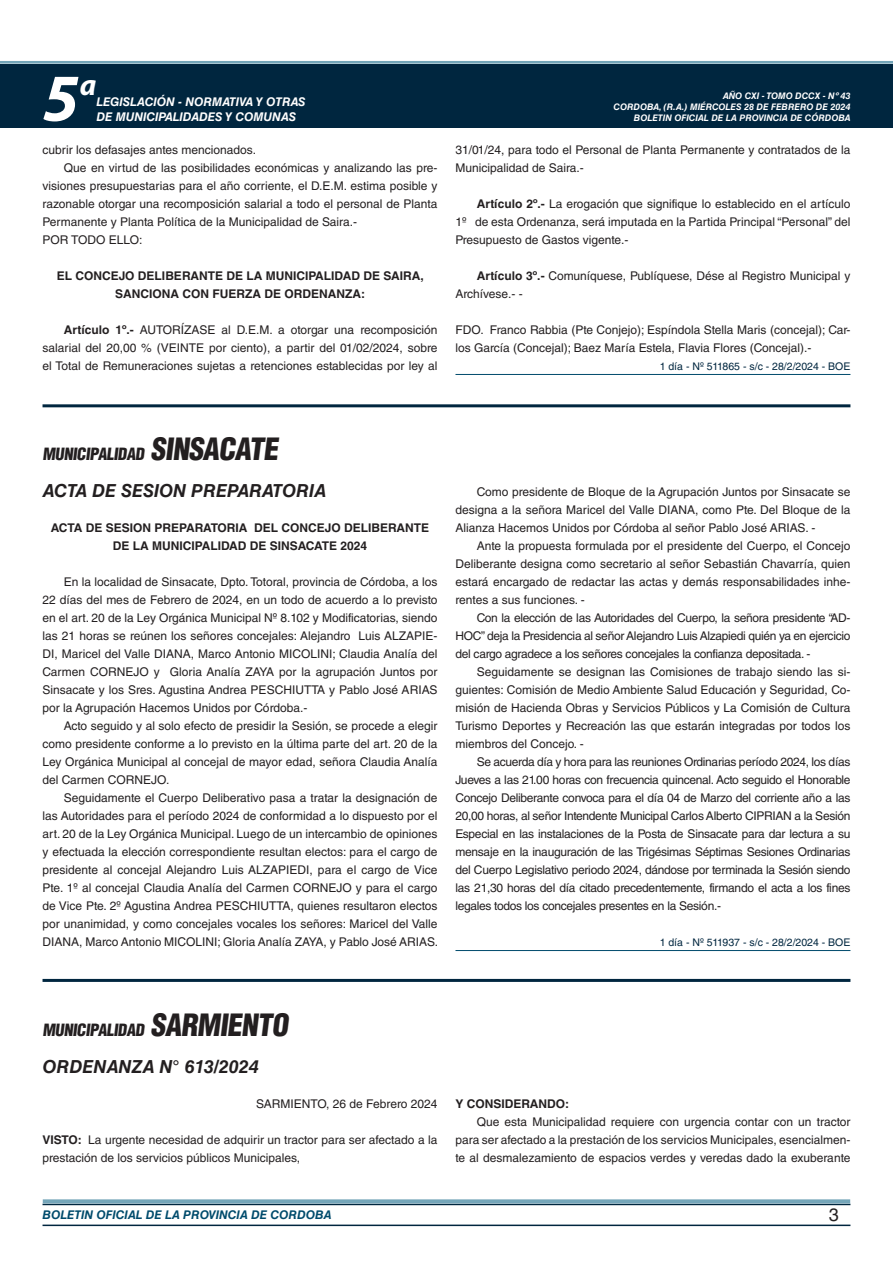
<style>
.page{position:relative;width:893px;height:1263px;background:#fff}
.page>*{position:absolute;margin:0;border:0;box-sizing:border-box;transform-origin:0 0}
.t1{font:italic 700 67.5px "Myriad Pro";color:#fff}
.t2{font:italic 700 30px "Myriad Pro";color:#fff}
.NOMBRE_DE_MINISTERIO{font:italic 700 18px "Helvetica LT Std";color:#231f20}
.t3{font:18px "Helvetica LT Std";color:#231f20}
.BASE{font:900 condensed 16.5px "Helvetica LT Std";color:#231f20}
.TEXTO_BASE{font:12px/18px "Helvetica LT Std";color:#231f20;text-align:justify}
.RESUELVE{font:700 12px/18px "Helvetica LT Std";color:#231f20;text-align:center}
.t4{font:italic 700 12px "Helvetica LT Std";color:#fff}
.t5{font:italic 700 12px "Helvetica LT Std";color:#004b6c}
.FECHA{font:12px "Helvetica LT Std";color:#231f20}
.TEXTO_BASE-2{font:700 12px "Helvetica LT Std";color:#231f20}
.FECHA_DE_VENCIMIENTO{font:10.5px "Helvetica LT Std";color:#00263f}
.t6{font:italic 700 9px/10.8px "Helvetica LT Std";color:#fff;text-align:right}
.s1{font-weight:700}
.s2{font-size:30px}
</style>
<div class="page">
<div style="left:0;top:61px;width:893px;height:6px;background:#fff;opacity:.75"></div>
<div style="left:0;top:64px;width:893px;height:64px;background:#00263f"></div>
<hr style="left:43px;top:1224px;width:807px;height:2px;background:#00263f">
<div style="left:42px;top:1198px;width:809px;height:8px;background:#fff;opacity:.75"></div>
<hr style="left:455px;top:374px;width:395px;height:1px;background:#004b6c">
<hr style="left:43px;top:404px;width:807px;height:3px;background:#00263f">
<hr style="left:455px;top:950px;width:395px;height:1px;background:#004b6c">
<hr style="left:43px;top:979px;width:807px;height:3px;background:#00263f">
<h1 class="t1" style="left:43px;top:54px;width:38px">5</h1>
<h2 class="t2" style="left:80px;top:66px;width:18px">a</h2>
<p class="t4" style="left:96px;top:95px;width:211px">LEGISLACIÓN - NORMATIVA Y OTRAS</p>
<p class="t4" style="left:96px;top:109px;width:201px">DE MUNICIPALIDADES Y COMUNAS</p>
<p class="TEXTO_BASE" style="left:43px;top:141px;width:215px">cubrir los defasajes antes mencionados.</p>
<p class="TEXTO_BASE" style="left:43px;top:159px;width:396px;text-indent:21px">Que en virtud de las posibilidades económicas y analizando las pre&shy;visiones presupuestarias para el año corriente, el D.E.M. estima posible y razonable otorgar una recomposición salarial a todo el personal de Planta Permanente y Planta Política de la Municipalidad de Saira.-</p>
<p class="TEXTO_BASE" style="left:43px;top:231px;width:101px">POR TODO ELLO:</p>
<p class="RESUELVE" style="left:57px;top:266px;width:368px">EL CONCEJO DELIBERANTE DE LA MUNICIPALIDAD DE SAIRA,</p>
<p class="RESUELVE" style="left:115px;top:284px;width:251px">SANCIONA CON FUERZA DE ORDENANZA:</p>
<p class="TEXTO_BASE" style="left:43px;top:321px;width:396px;text-indent:21px"><span class="s1">Artículo 1º.-</span> AUTORÍZASE al D.E.M. a otorgar una recomposición salarial del 20,00 % (VEINTE por ciento), a partir del 01/02/2024, sobre el Total de Remuneraciones sujetas a retenciones establecidas por ley al</p>
<p class="t6" style="left:614px;top:91px;width:238px">AÑO CXI - TOMO DCCX - Nº 43<br>CORDOBA, (R.A.) MIÉRCOLES 28 DE FEBRERO DE 2024<br>BOLETIN OFICIAL DE LA PROVINCIA DE CÓRDOBA</p>
<p class="TEXTO_BASE" style="left:455px;top:141px;width:396px">31/01/24, para todo el Personal de Planta Permanente y contratados de la<br>Municipalidad de Saira.-</p>
<p class="TEXTO_BASE" style="left:455px;top:195px;width:396px;text-indent:21px"><span class="s1">Artículo 2º.-</span> La erogación que signifique lo establecido en el artículo 1º de esta Ordenanza, será imputada en la Partida Principal “Personal” del Presupuesto de Gastos vigente.-</p>
<p class="TEXTO_BASE" style="left:455px;top:267px;width:396px;text-indent:21px"><span class="s1">Artículo 3º.-</span> Comuníquese, Publíquese, Dése al Registro Municipal y<br>Archívese.- -</p>
<p class="TEXTO_BASE" style="left:455px;top:321px;width:396px">FDO. Franco Rabbia (Pte Conjejo); Espíndola Stella Maris (concejal); Car&shy;los García (Concejal); Baez María Estela, Flavia Flores (Concejal).-</p>
<p class="FECHA_DE_VENCIMIENTO" style="left:660px;top:360px;width:192px">1 día - Nº 511865 - s/c - 28/2/2024 - BOE</p>
<p class="BASE" style="left:43px;top:443px;width:242px">MUNICIPALIDAD <span class="s2">SINSACATE</span></p>
<p class="NOMBRE_DE_MINISTERIO" style="left:43px;top:480px;width:285px">ACTA DE SESION PREPARATORIA</p>
<p class="RESUELVE" style="left:51px;top:518px;width:380px">ACTA DE SESION PREPARATORIA DEL CONCEJO DELIBERANTE<br>DE LA MUNICIPALIDAD DE SINSACATE 2024</p>
<p class="TEXTO_BASE" style="left:43px;top:573px;width:396px;text-indent:21px">En la localidad de Sinsacate, Dpto. Totoral, provincia de Córdoba, a los 22 días del mes de Febrero de 2024, en un todo de acuerdo a lo previsto en el art. 20 de la Ley Orgánica Municipal Nº 8.102 y Modificatorias, siendo las 21 horas se reúnen los señores concejales: Alejandro Luis ALZAPIE-DI, Maricel del Valle DIANA, Marco Antonio MICOLINI; Claudia Analía del Carmen CORNEJO y Gloria Analía ZAYA por la agrupación Juntos por Sinsacate y los Sres. Agustina Andrea PESCHIUTTA y Pablo José ARIAS por la Agrupación Hacemos Unidos por Córdoba.-</p>
<p class="TEXTO_BASE" style="left:43px;top:717px;width:396px;text-indent:21px">Acto seguido y al solo efecto de presidir la Sesión, se procede a elegir como presidente conforme a lo previsto en la última parte del art. 20 de la Ley Orgánica Municipal al concejal de mayor edad, señora Claudia Analía del Carmen CORNEJO.</p>
<p class="TEXTO_BASE" style="left:43px;top:789px;width:397px;text-indent:21px">Seguidamente el Cuerpo Deliberativo pasa a tratar la designación de las Autoridades para el período 2024 de conformidad a lo dispuesto por el art. 20 de la Ley Orgánica Municipal. Luego de un intercambio de opiniones y efectuada la elección correspondiente resultan electos: para el cargo de presidente al concejal Alejandro Luis ALZAPIEDI, para el cargo de Vice Pte. 1º al concejal Claudia Analía del Carmen CORNEJO y para el cargo de Vice Pte. 2º Agustina Andrea PESCHIUTTA, quienes resultaron electos por unanimidad, y como concejales vocales los señores: Maricel del Valle DIANA, Marco Antonio MICOLINI; Gloria Analía ZAYA, y Pablo José ARIAS.</p>
<p class="TEXTO_BASE" style="left:455px;top:483px;width:396px;text-indent:21px">Como presidente de Bloque de la Agrupación Juntos por Sinsacate se designa a la señora Maricel del Valle DIANA, como Pte. Del Bloque de la Alianza Hacemos Unidos por Córdoba al señor Pablo José ARIAS. -</p>
<p class="TEXTO_BASE" style="left:455px;top:537px;width:396px;text-indent:21px">Ante la propuesta formulada por el presidente del Cuerpo, el Concejo Deliberante designa como secretario al señor Sebastián Chavarría, quien estará encargado de redactar las actas y demás responsabilidades inhe&shy;rentes a sus funciones. -</p>
<p class="TEXTO_BASE" style="left:455px;top:609px;width:396px;text-indent:21px">Con la elección de las Autoridades del Cuerpo, la señora presidente “AD-HOC” deja la Presidencia al señor Alejandro Luis Alzapiedi quién ya en ejercicio del cargo agradece a los señores concejales la confianza depositada. -</p>
<p class="TEXTO_BASE" style="left:455px;top:663px;width:396px;text-indent:21px">Seguidamente se designan las Comisiones de trabajo siendo las si&shy;guientes: Comisión de Medio Ambiente Salud Educación y Seguridad, Co&shy;misión de Hacienda Obras y Servicios Públicos y La Comisión de Cultura Turismo Deportes y Recreación las que estarán integradas por todos los miembros del Concejo. -</p>
<p class="TEXTO_BASE" style="left:455px;top:753px;width:396px;text-indent:21px">Se acuerda día y hora para las reuniones Ordinarias período 2024, los días Jueves a las 21.00 horas con frecuencia quincenal. Acto seguido el Honorable Concejo Deliberante convoca para el día 04 de Marzo del corriente año a las 20,00 horas, al señor Intendente Municipal Carlos Alberto CIPRIAN a la Sesión Especial en las instalaciones de la Posta de Sinsacate para dar lectura a su mensaje en la inauguración de las Trigésimas Séptimas Sesiones Ordinarias del Cuerpo Legislativo periodo 2024, dándose por terminada la Sesión siendo las 21,30 horas del día citado precedentemente, firmando el acta a los fines legales todos los concejales presentes en la Sesión.-</p>
<p class="FECHA_DE_VENCIMIENTO" style="left:660px;top:936px;width:192px">1 día - Nº 511937 - s/c - 28/2/2024 - BOE</p>
<p class="BASE" style="left:43px;top:1019px;width:252px">MUNICIPALIDAD <span class="s2">SARMIENTO</span></p>
<p class="NOMBRE_DE_MINISTERIO" style="left:43px;top:1056px;width:218px">ORDENANZA N° 613/2024</p>
<p class="FECHA" style="left:256px;top:1097px;width:183px">SARMIENTO, 26 de Febrero 2024</p>
<p class="TEXTO_BASE" style="left:43px;top:1131px;width:396px"><span class="s1">VISTO:</span> La urgente necesidad de adquirir un tractor para ser afectado a la prestación de los servicios públicos Municipales,</p>
<p class="TEXTO_BASE-2" style="left:455px;top:1096px;width:115px">Y CONSIDERANDO:</p>
<p class="TEXTO_BASE" style="left:455px;top:1113px;width:396px;text-indent:21px">Que esta Municipalidad requiere con urgencia contar con un tractor para ser afectado a la prestación de los servicios Municipales, esencialmen&shy;te al desmalezamiento de espacios verdes y veredas dado la exuberante</p>
<p class="t5" style="left:43px;top:1208px;width:290px">BOLETIN OFICIAL DE LA PROVINCIA DE CORDOBA</p>
<h3 class="t3" style="left:829px;top:1204px;width:12px">3</h3>
</div>
